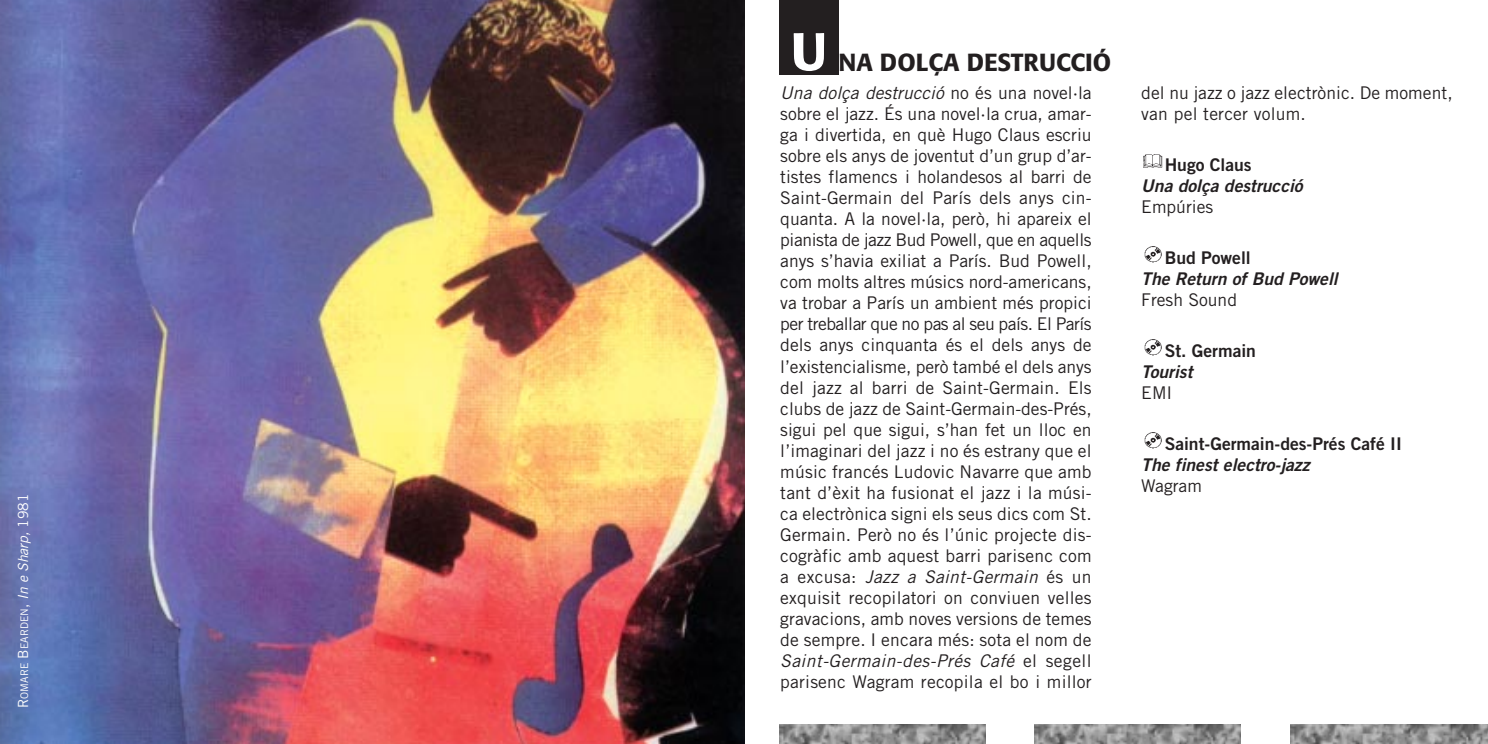
<style>
.page{position:relative;width:1488px;height:744px;background:#fff}
.page>*{position:absolute;margin:0;border:0;box-sizing:border-box;transform-origin:0 0}
.t1{font:500 52.5px "Formata";color:#fff}
.t2{font:500 24.5px "Formata";color:#231f20}
.t3{font:17.5px/21px "Trade Gothic";letter-spacing:.01em;color:#231f20;text-align:justify}
.t4{font:italic 17.5px "Trade Gothic Bold Two";color:#231f20}
.t5{font:17.5px "Trade Gothic Bold Two";color:#231f20}
.t6{font:10.5px "Trade Gothic";color:#fff}
.s1{font-size:14px}
.s2{font-style:italic;font-size:14px}
.s3{font-style:italic}
</style>
<div class="page">
<img style="left:1144px;top:432px;width:18px;height:17px">
<img style="left:1144px;top:339px;width:18px;height:17px">
<img style="left:1144px;top:246px;width:18px;height:17px">
<img style="left:1143px;top:154px;width:20px;height:14px">
<img style="left:1290px;top:724px;width:198px;height:20px">
<img style="left:1034px;top:724px;width:206px;height:20px">
<img style="left:779px;top:724px;width:206px;height:20px">
<img style="left:0;top:0;width:744px;height:744px">
<div style="left:779px;top:0;width:59px;height:74px;background:#231f20"></div>
<p class="t6" style="left:21px;top:708px;width:216px;rotate:-90deg"><span class="s1">R</span>OMARE <span class="s1">B</span>EARDEN<span class="s1">,</span> <span class="s2">In e Sharp,</span> <span class="s1">1981</span></p>
<h1 class="t1" style="left:791px;top:28px;width:38px">U</h1>
<h2 class="t2" style="left:838px;top:51px;width:274px">NA DOLÇA DESTRUCCIÓ</h2>
<p class="t3" style="left:780px;top:84px;width:313px"><span class="s3">Una dolça destrucció</span> no és una novel·la sobre el jazz. És una novel·la crua, amar&shy;ga i divertida, en què Hugo Claus escriu sobre els anys de joventut d’un grup d’ar&shy;tistes flamencs i holandesos al barri de Saint-Germain del París dels anys cin&shy;quanta. A la novel·la, però, hi apareix el pianista de jazz Bud Powell, que en aquells anys s’havia exiliat a París. Bud Powell, com molts altres músics nord-americans, va trobar a París un ambient més propici per treballar que no pas al seu país. El París dels anys cinquanta és el dels anys de l’existencialisme, però també el dels anys del jazz al barri de Saint-Germain. Els clubs de jazz de Saint-Germain-des-Prés, sigui pel que sigui, s’han fet un lloc en l’imaginari del jazz i no és estrany que el músic francés Ludovic Navarre que amb tant d’èxit ha fusionat el jazz i la músi&shy;ca electrònica signi els seus dics com St.<br>Germain. Però no és l’únic projecte dis&shy;cogràfic amb aquest barri parisenc com a excusa: <span class="s3">Jazz a Saint-Germain</span> és un exquisit recopilatori on conviuen velles gravacions, amb noves versions de temes de sempre. I encara més: sota el nom de <span class="s3">Saint-Germain-des-Prés Café</span> el segell parisenc Wagram recopila el bo i millor</p>
<p class="t3" style="left:1141px;top:84px;width:313px">del nu jazz o jazz electrònic. De moment, van pel tercer volum.</p>
<p class="t5" style="left:1164px;top:159px;width:88px">Hugo Claus</p>
<p class="t4" style="left:1141px;top:180px;width:163px">Una dolça destrucció</p>
<p class="t3" style="left:1141px;top:198px;width:73px">Empúries</p>
<p class="t5" style="left:1164px;top:252px;width:88px">Bud Powell</p>
<p class="t4" style="left:1141px;top:273px;width:198px">The Return of Bud Powell</p>
<p class="t3" style="left:1141px;top:291px;width:97px">Fresh Sound</p>
<p class="t5" style="left:1164px;top:345px;width:93px">St. Germain</p>
<p class="t4" style="left:1141px;top:366px;width:53px">Tourist</p>
<p class="t3" style="left:1141px;top:384px;width:33px">EMI</p>
<p class="t5" style="left:1164px;top:438px;width:239px">Saint-Germain-des-Prés Café II</p>
<p class="t4" style="left:1141px;top:459px;width:170px">The finest electro-jazz</p>
<p class="t3" style="left:1141px;top:477px;width:62px">Wagram</p>
</div>
